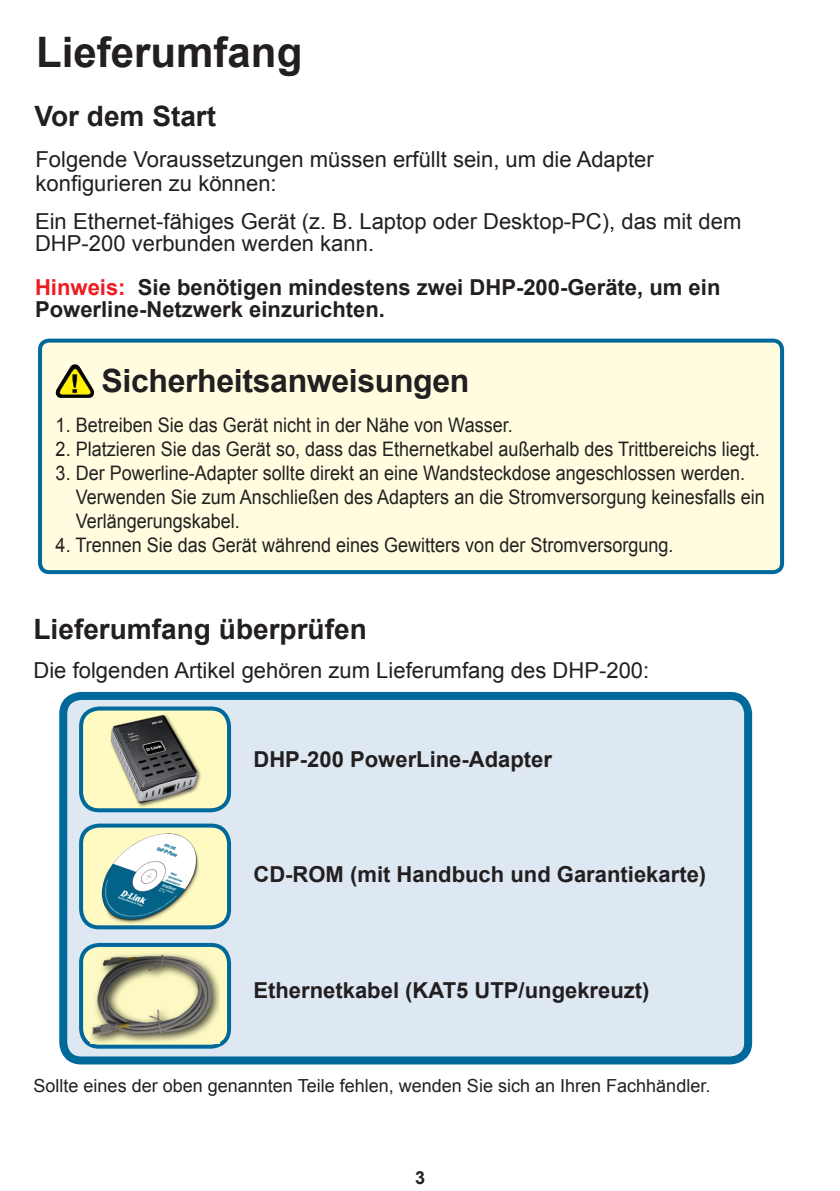
<style>
.page{position:relative;width:840px;height:1191px;background:#fff}
.page>*{position:absolute;margin:0;border:0;box-sizing:border-box;transform-origin:0 0}
.t1{font:700 42px "Arial";color:#231f20}
.t2{font:700 32px "Arial";letter-spacing:-.01em;color:#231f20}
.t3{font:700 28px "Arial";color:#231f20}
.t4{font:22px/24px "Arial";color:#231f20}
.t5{font:700 22px/22px "Arial";color:#231f20}
.t6{font:20px/24px "Arial";color:#231f20;scale:.9 1}
.t7{font:18px "Arial";color:#231f20}
.s1{color:#ee1d23}
</style>
<div class="page">
<div style="left:63px;top:696px;width:684px;height:364px;background:#dde8f2;border-radius:18px"></div>
<div style="left:59px;top:692px;width:692px;height:372px;border:8px solid #00699b;border-radius:18px"></div>
<div style="left:81px;top:825px;width:148px;height:102px;background:#fffac1;border-radius:18px"></div>
<div style="left:79px;top:823px;width:152px;height:106px;border:4px solid #00699b;border-radius:18px"></div>
<div style="left:81px;top:945px;width:148px;height:101px;background:#fffac1;border-radius:18px"></div>
<div style="left:79px;top:943px;width:152px;height:105px;border:4px solid #00699b;border-radius:18px"></div>
<div style="left:81px;top:708px;width:148px;height:102px;background:#fffac1;border-radius:18px"></div>
<div style="left:79px;top:706px;width:152px;height:106px;border:4px solid #00699b;border-radius:18px"></div>
<img style="left:101px;top:833px;width:98px;height:91px">
<img style="left:90px;top:953px;width:130px;height:90px">
<div style="left:40px;top:340px;width:741px;height:232px;background:#fffce0;border-radius:9px"></div>
<div style="left:38px;top:338px;width:745px;height:236px;border:4px solid #00699b;border-radius:9px"></div>
<img style="left:56px;top:364px;width:38px;height:34px">
<img style="left:102px;top:709px;width:105px;height:101px">
<h1 class="t1" style="left:36px;top:24px;width:268px">Lieferumfang</h1>
<h3 class="t3" style="left:34px;top:98px;width:183px">Vor dem Start</h3>
<p class="t4" style="left:36px;top:148px;width:619px">Folgende Voraussetzungen müssen erfüllt sein, um die Adapter konfigurieren zu können:</p>
<p class="t4" style="left:35px;top:211px;width:707px;line-height:22px">Ein Ethernet-fähiges Gerät (z. B. Laptop oder Desktop-PC), das mit dem<br>DHP-200 verbunden werden kann.</p>
<p class="t5" style="left:35px;top:277px;width:686px"><span class="s1">Hinweis:</span> Sie benötigen mindestens zwei DHP-200-Geräte, um ein<br>Powerline-Netzwerk einzurichten.</p>
<h2 class="t2" style="left:101px;top:360px;width:369px">Sicherheitsanweisungen</h2>
<p class="t6" style="left:56px;top:413px;width:509px">1. Betreiben Sie das Gerät nicht in der Nähe von Wasser.</p>
<p class="t6" style="left:56px;top:437px;width:783px">2. Platzieren Sie das Gerät so, dass das Ethernetkabel außerhalb des Trittbereichs liegt.</p>
<p class="t6" style="left:76px;top:461px;width:766px;text-indent:-20px">3. Der Powerline-Adapter sollte direkt an eine Wandsteckdose angeschlossen werden.<br>Verwenden Sie zum Anschließen des Adapters an die Stromversorgung keinesfalls ein<br>Verlängerungskabel.</p>
<p class="t6" style="left:56px;top:533px;width:687px">4. Trennen Sie das Gerät während eines Gewitters von der Stromversorgung.</p>
<h3 class="t3" style="left:34px;top:611px;width:334px">Lieferumfang überprüfen</h3>
<p class="t4" style="left:34px;top:658px;width:617px">Die folgenden Artikel gehören zum Lieferumfang des DHP-200:</p>
<p class="t5" style="left:253px;top:748px;width:300px">DHP-200 PowerLine-Adapter</p>
<p class="t5" style="left:253px;top:864px;width:454px">CD-ROM (mit Handbuch und Garantiekarte)</p>
<p class="t5" style="left:253px;top:980px;width:397px">Ethernetkabel (KAT5 UTP/ungekreuzt)</p>
<p class="t7" style="left:34px;top:1074px;width:678px">Sollte eines der oben genannten Teile fehlen, wenden Sie sich an Ihren Fachhändler.</p>
</div>
